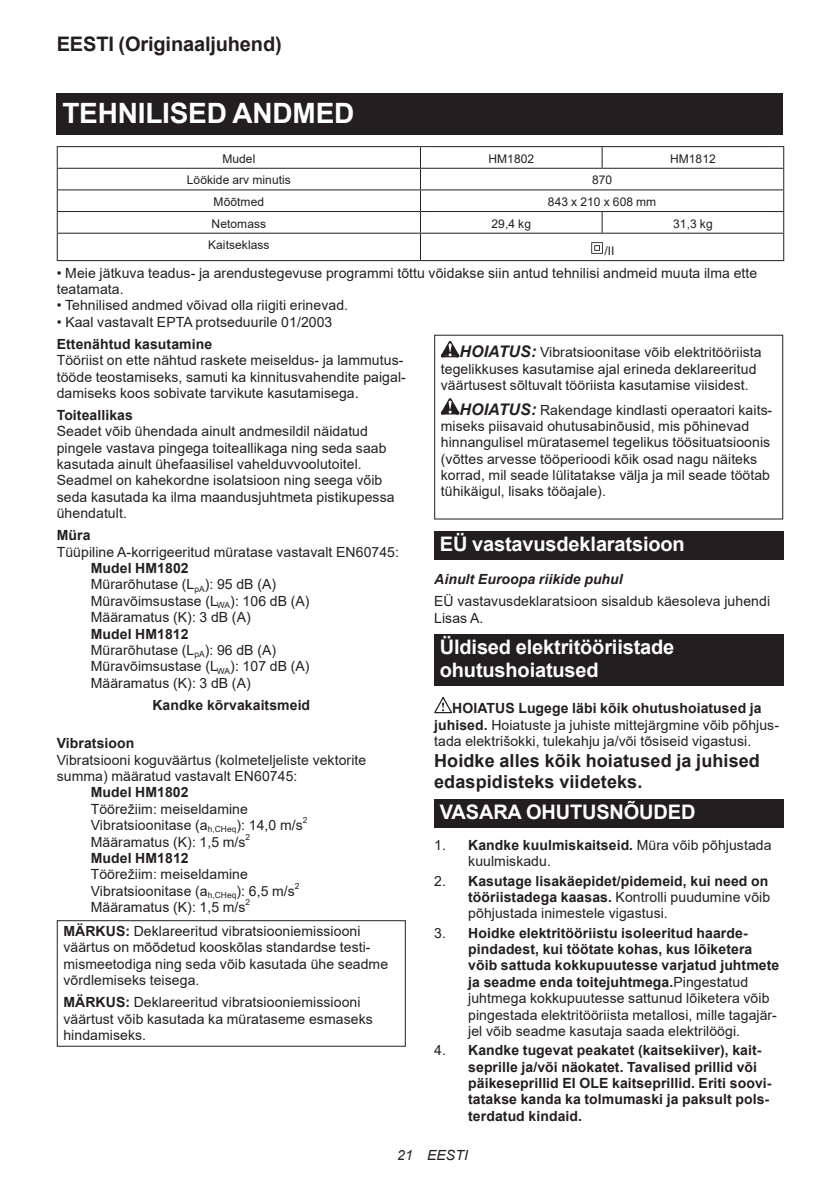
<style>
.page{position:relative;width:840px;height:1191px;background:#fff}
.page>*{position:absolute;margin:0;border:0;box-sizing:border-box;transform-origin:0 0}
.t1{font:700 28px "Arial";letter-spacing:-.01em;color:#fff}
.t2{font:700 20px/23.4px "Arial";letter-spacing:-.01em;color:#fff}
.t3{font:700 20px "Arial";letter-spacing:-.01em;color:#231f20}
.t4{font:700 18px/21px "Arial";letter-spacing:.005em;color:#231f20}
.t5{font:14px/16.4px "Arial";letter-spacing:.005em;color:#231f20}
.t6{font:700 14px/16.4px "Arial";letter-spacing:.005em;color:#231f20}
.t7{font:italic 700 14px "Arial";letter-spacing:.005em;color:#231f20}
.t8{font:italic 14px "Arial";letter-spacing:.005em;color:#231f20}
.t9{font:12px "Arial";letter-spacing:.005em;color:#231f20}
.t10{font:8.4px "Arial";color:#231f20}
.s1{font-weight:700}
.s2{font-weight:700;font-style:italic;font-size:16px}
.s3{font-weight:400}
</style>
<div class="page">
<div style="left:57px;top:94px;width:725px;height:41px;background:#231f20"></div>
<hr style="left:57px;top:146px;width:363px;height:1px;background:#231f20">
<hr style="left:420px;top:146px;width:181px;height:1px;background:#231f20">
<hr style="left:601px;top:146px;width:182px;height:1px;background:#231f20">
<svg style="left:601px;top:147px;width:1px;height:21px"></svg>
<hr style="left:57px;top:168px;width:363px;height:1px;background:#231f20">
<hr style="left:420px;top:168px;width:181px;height:1px;background:#231f20">
<hr style="left:601px;top:168px;width:182px;height:1px;background:#231f20">
<hr style="left:57px;top:189px;width:363px;height:1px;background:#231f20">
<hr style="left:420px;top:189px;width:181px;height:1px;background:#231f20">
<hr style="left:601px;top:189px;width:182px;height:1px;background:#231f20">
<hr style="left:57px;top:211px;width:363px;height:1px;background:#231f20">
<hr style="left:420px;top:211px;width:181px;height:1px;background:#231f20">
<hr style="left:601px;top:211px;width:182px;height:1px;background:#231f20">
<svg style="left:601px;top:212px;width:1px;height:21px"></svg>
<hr style="left:57px;top:233px;width:363px;height:1px;background:#231f20">
<svg style="left:57px;top:147px;width:1px;height:113px"></svg>
<hr style="left:420px;top:233px;width:181px;height:1px;background:#231f20">
<svg style="left:420px;top:147px;width:1px;height:113px"></svg>
<hr style="left:601px;top:233px;width:182px;height:1px;background:#231f20">
<hr style="left:57px;top:260px;width:363px;height:1px;background:#231f20">
<hr style="left:420px;top:260px;width:181px;height:1px;background:#231f20">
<hr style="left:601px;top:260px;width:182px;height:1px;background:#231f20">
<svg style="left:591px;top:242px;width:11px;height:12px"></svg>
<div style="left:57px;top:920px;width:348px;height:126px;border:1px solid #231f20"></div>
<svg style="left:440px;top:341px;width:19px;height:16px"></svg>
<svg style="left:440px;top:398px;width:19px;height:16px"></svg>
<div style="left:434px;top:531px;width:348px;height:28px;background:#231f20"></div>
<div style="left:434px;top:634px;width:348px;height:52px;background:#231f20"></div>
<svg style="left:434px;top:697px;width:18px;height:16px"></svg>
<div style="left:434px;top:799px;width:348px;height:29px;background:#231f20"></div>
<h2 class="t3" style="left:57px;top:30px;width:226px">EESTI (Originaaljuhend)</h2>
<h1 class="t1" style="left:62px;top:94px;width:293px">TEHNILISED ANDMED</h1>
<p class="t9" style="left:222px;top:150px;width:34px">Mudel</p>
<p class="t9" style="left:488px;top:150px;width:47px">HM1802</p>
<p class="t9" style="left:669px;top:150px;width:47px">HM1812</p>
<p class="t9" style="left:187px;top:172px;width:105px">Löökide arv minutis</p>
<p class="t9" style="left:591px;top:172px;width:22px">870</p>
<p class="t9" style="left:213px;top:193px;width:52px">Mõõtmed</p>
<p class="t9" style="left:547px;top:193px;width:110px">843 x 210 x 608 mm</p>
<p class="t9" style="left:211px;top:215px;width:56px">Netomass</p>
<p class="t9" style="left:491px;top:215px;width:41px">29,4 kg</p>
<p class="t9" style="left:672px;top:215px;width:41px">31,3 kg</p>
<p class="t9" style="left:208px;top:237px;width:63px">Kaitseklass</p>
<p class="t9" style="left:604px;top:242px;width:12px">/II</p>
<p class="t5" style="left:57px;top:264px;width:701px">• Meie jätkuva teadus- ja arendustegevuse programmi tõttu võidakse siin antud tehnilisi andmeid muuta ilma ette teatamata.</p>
<p class="t5" style="left:57px;top:297px;width:293px">• Tehnilised andmed võivad olla riigiti erinevad.</p>
<p class="t5" style="left:57px;top:313px;width:277px">• Kaal vastavalt EPTA protseduurile 01/2003</p>
<p class="t6" style="left:57px;top:336px;width:157px">Ettenähtud kasutamine</p>
<p class="t5" style="left:57px;top:352px;width:350px">Tööriist on ette nähtud raskete meiseldus- ja lammutus&shy;tööde teostamiseks, samuti ka kinnitusvahendite paigal&shy;damiseks koos sobivate tarvikute kasutamisega.</p>
<p class="t6" style="left:57px;top:407px;width:78px">Toiteallikas</p>
<p class="t5" style="left:57px;top:423px;width:339px">Seadet võib ühendada ainult andmesildil näidatud pingele vastava pingega toiteallikaga ning seda saab kasutada ainult ühefaasilisel vahelduvvoolutoitel.<br>Seadmel on kahekordne isolatsioon ning seega vőib seda kasutada ka ilma maandusjuhtmeta pistikupessa ühendatult.</p>
<p class="t6" style="left:57px;top:527px;width:35px">Müra</p>
<p class="t5" style="left:57px;top:543px;width:343px">Tüüpiline A-korrigeeritud müratase vastavalt EN60745:</p>
<p class="t5" style="left:91px;top:560px;width:220px"><span class="s1">Mudel HM1802<br></span>Mürarõhutase (L<sub>pA</sub>): 95 dB (A)<br>Müravõimsustase (L<sub>WA</sub>): 106 dB (A)<br>Määramatus (K): 3 dB (A)</p>
<p class="t5" style="left:91px;top:625px;width:220px"><span class="s1">Mudel HM1812<br></span>Mürarõhutase (L<sub>pA</sub>): 96 dB (A)<br>Müravõimsustase (L<sub>WA</sub>): 107 dB (A)<br>Määramatus (K): 3 dB (A)</p>
<p class="t6" style="left:152px;top:697px;width:159px">Kandke kõrvakaitsmeid</p>
<p class="t6" style="left:57px;top:735px;width:79px">Vibratsioon</p>
<p class="t5" style="left:57px;top:751px;width:311px">Vibratsiooni koguväärtus (kolmeteljeliste vektorite summa) määratud vastavalt EN60745:</p>
<p class="t6" style="left:91px;top:784px;width:99px">Mudel HM1802</p>
<p class="t5" style="left:91px;top:800px;width:213px">Töörežiim: meiseldamine<br>Vibratsioonitase (a<sub>h,CHeq</sub>): 14,0 m/s</p>
<p class="t5" style="left:440px;top:344px;width:322px;text-indent:19px"><span class="s2">HOIATUS:</span> Vibratsioonitase võib elektritööriista tegelikkuses kasutamise ajal erineda deklareeritud väärtusest sõltuvalt tööriista kasutamise viisidest.</p>
<p class="t5" style="left:440px;top:401px;width:333px;text-indent:19px"><span class="s2">HOIATUS:</span> Rakendage kindlasti operaatori kaits&shy;miseks piisavaid ohutusabinõusid, mis põhinevad hinnangulisel müratasemel tegelikus töösituatsioonis (võttes arvesse tööperioodi kõik osad nagu näiteks korrad, mil seade lülitatakse välja ja mil seade töötab tühikäigul, lisaks tööajale).</p>
<h2 class="t2" style="left:439px;top:532px;width:246px">EÜ vastavusdeklaratsioon</h2>
<p class="t7" style="left:434px;top:570px;width:190px">Ainult Euroopa riikide puhul</p>
<p class="t5" style="left:434px;top:593px;width:337px">EÜ vastavusdeklaratsioon sisaldub käesoleva juhendi<br>Lisas A.</p>
<h2 class="t2" style="left:439px;top:635px;width:236px">Üldised elektritööriistade ohutushoiatused</h2>
<p class="t5" style="left:434px;top:700px;width:346px;text-indent:18px"><span class="s1">HOIATUS Lugege läbi kõik ohutushoiatused ja juhised.</span> Hoiatuste ja juhiste mittejärgmine võib põhjus&shy;tada elektrišokki, tulekahju ja/või tõsiseid vigastusi.</p>
<p class="t4" style="left:434px;top:750px;width:327px">Hoidke alles kõik hoiatused ja juhised edaspidisteks viideteks.</p>
<h2 class="t2" style="left:439px;top:801px;width:257px">VASARA OHUTUSNÕUDED</h2>
<p class="t5" style="left:468px;top:837px;width:304px;text-indent:-34px">1. <span class="s1">Kandke kuulmiskaitseid.</span> Müra võib põhjustada kuulmiskadu.</p>
<p class="t6" style="left:468px;top:872px;width:303px;text-indent:-34px"><span class="s3">2.</span> Kasutage lisakäepidet/pidemeid, kui need on tööriistadega kaasas. <span class="s3">Kontrolli puudumine võib põhjustada inimestele vigastusi.</span></p>
<p class="t6" style="left:468px;top:924px;width:312px;text-indent:-34px"><span class="s3">3.</span> Hoidke elektritööriistu isoleeritud haarde&shy;pindadest, kui töötate kohas, kus lõiketera võib sattuda kokkupuutesse varjatud juhtmete ja seadme enda toitejuhtmega.<span class="s3">Pingestatud juhtmega kokkupuutesse sattunud lõiketera võib pingestada elektritööriista metallosi, mille tagajär&shy;jel võib seadme kasutaja saada elektrilöögi.</span></p>
<p class="t6" style="left:468px;top:1042px;width:304px;text-indent:-34px"><span class="s3">4.</span> Kandke tugevat peakatet (kaitsekiiver), kait&shy;seprille ja/või näokatet. Tavalised prillid või päikeseprillid EI OLE kaitseprillid. Eriti soovi&shy;tatakse kanda ka tolmumaski ja paksult pols&shy;terdatud kindaid.</p>
<p class="t10" style="left:302px;top:814px;width:6px">2</p>
<p class="t5" style="left:91px;top:833px;width:156px">Määramatus (K): 1,5 m/s</p>
<p class="t10" style="left:245px;top:831px;width:6px">2</p>
<p class="t6" style="left:91px;top:850px;width:99px">Mudel HM1812</p>
<p class="t5" style="left:91px;top:866px;width:205px">Töörežiim: meiseldamine<br>Vibratsioonitase (a<sub>h,CHeq</sub>): 6,5 m/s</p>
<p class="t10" style="left:295px;top:880px;width:6px">2</p>
<p class="t5" style="left:91px;top:899px;width:156px">Määramatus (K): 1,5 m/s</p>
<p class="t10" style="left:245px;top:896px;width:6px">2</p>
<p class="t5" style="left:63px;top:923px;width:326px"><span class="s1">MÄRKUS:</span> Deklareeritud vibratsiooniemissiooni väärtus on mõõdetud kooskõlas standardse testi&shy;mismeetodiga ning seda võib kasutada ühe seadme võrdlemiseks teisega.</p>
<p class="t5" style="left:63px;top:994px;width:310px"><span class="s1">MÄRKUS:</span> Deklareeritud vibratsiooniemissiooni väärtust võib kasutada ka mürataseme esmaseks hindamiseks.</p>
<p class="t8" style="left:397px;top:1146px;width:72px">21 EESTI</p>
</div>
